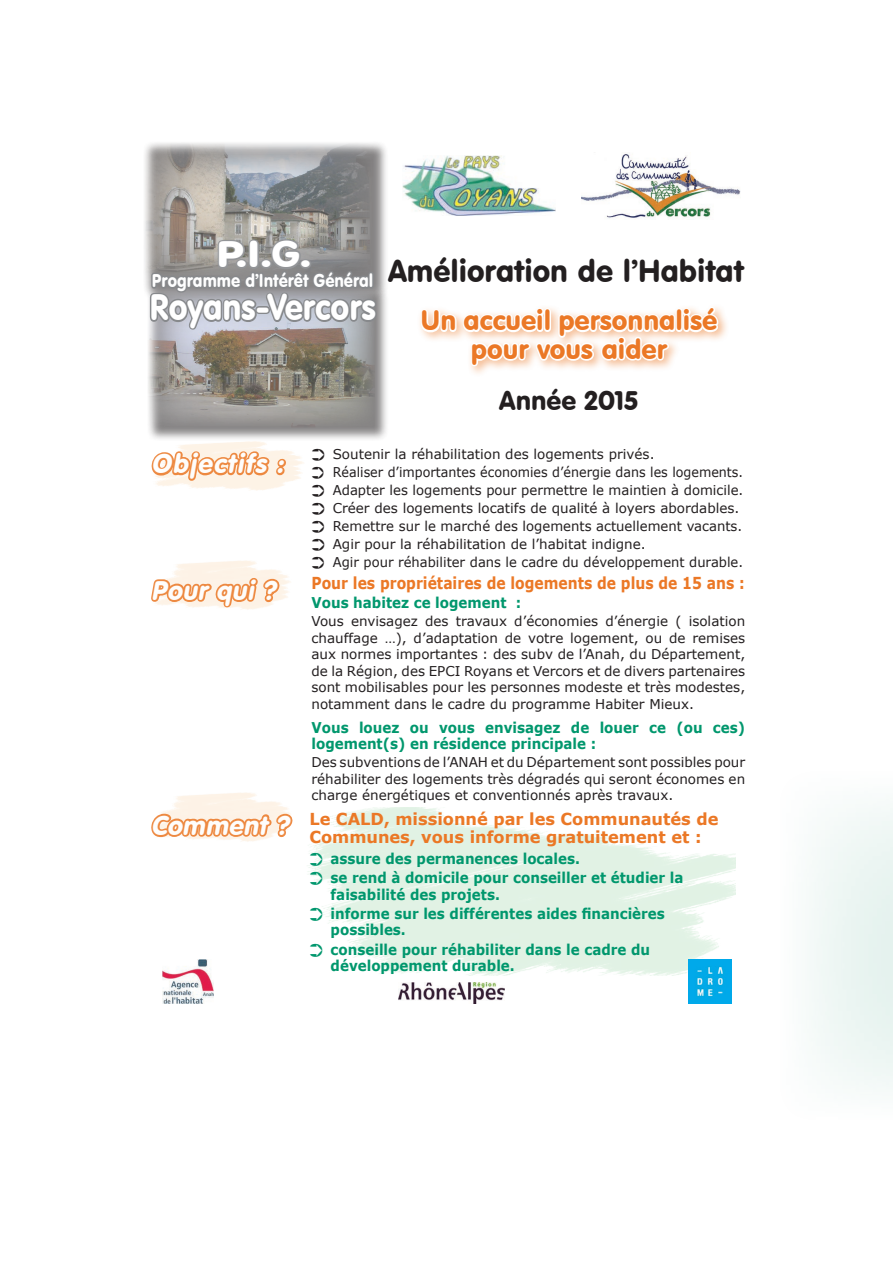
<style>
.page{position:relative;width:893px;height:1263px;background:#fff}
.page>*{position:absolute;margin:0;border:0;box-sizing:border-box;transform-origin:0 0}
.t1{font:36px "VAG Rounded BT";color:#fff;scale:.9 1}
.t2{font:36px "VAG Rounded BT";color:#fff;scale:1.3 1}
.t3{font:30.45px "VAG Rounded BT";color:#231f20}
.t4{font:27px/28.5px "VAG Rounded BT";color:#eb7826;text-align:center}
.t5{font:italic 26.25px "VAG Rounded BT";color:#fff}
.t6{font:26.25px "VAG Rounded BT";color:#231f20}
.t7{font:18px "VAG Rounded BT";color:#fff;scale:.9 1}
.t8{font:700 16.5px/18px "Verdana";color:#eb7826}
.t9{font:700 16.5px "Verdana";color:#eb7826;scale:.85 1}
.t10{font:700 14.85px/19.5px "Verdana";color:#00976d;scale:.91 1}
.t11{font:13.5px/18px "Verdana";color:#231f20;text-align:justify}
</style>
<div class="page">
<svg style="left:809px;top:807px;width:84px;height:283px"></svg>
<div style="left:146px;top:284px;width:243px;height:158px;background:#231f20;opacity:.75"></div>
<img style="left:148px;top:369px;width:227px;height:58px">
<img style="left:151px;top:441px;width:164px;height:50px">
<img style="left:307px;top:807px;width:429px;height:168px">
<div style="left:142px;top:141px;width:246px;height:158px;background:#231f20;opacity:.75"></div>
<img style="left:144px;top:143px;width:230px;height:142px">
<svg style="left:151px;top:448px;width:138px;height:36px;background:#f6c6a1"></svg>
<img style="left:163px;top:960px;width:51px;height:43px">
<img style="left:688px;top:960px;width:44px;height:43px">
<img style="left:399px;top:983px;width:106px;height:20px">
<svg style="left:151px;top:811px;width:142px;height:29px;background:#f5be95"></svg>
<svg style="left:151px;top:575px;width:131px;height:35px"></svg>
<img style="left:402px;top:155px;width:154px;height:61px">
<img style="left:581px;top:154px;width:160px;height:64px">
<svg style="left:147px;top:237px;width:580px;height:132px"></svg>
<svg style="left:312px;top:448px;width:3px;height:12px"></svg>
<svg style="left:312px;top:466px;width:3px;height:12px"></svg>
<svg style="left:312px;top:484px;width:3px;height:7px"></svg>
<svg style="left:310px;top:852px;width:12px;height:13px"></svg>
<svg style="left:310px;top:871px;width:12px;height:14px"></svg>
<svg style="left:310px;top:907px;width:12px;height:14px"></svg>
<svg style="left:310px;top:943px;width:12px;height:13px"></svg>
<h1 class="t2" style="left:216px;top:231px;width:74px">P.I.G.</h1>
<h3 class="t7" style="left:152px;top:269px;width:248px">Programme d’Intérêt Général</h3>
<h1 class="t1" style="left:149px;top:284px;width:253px">Royans-Vercors</h1>
<h2 class="t3" style="left:388px;top:252px;width:357px">Amélioration de l’Habitat</h2>
<h3 class="t4" style="left:421px;top:306px;width:298px">Un accueil personnalisé pour vous aider</h3>
<h3 class="t6" style="left:499px;top:384px;width:140px">Année 2015</h3>
<h3 class="t5" style="left:151px;top:447px;width:139px">Objectifs :</h3>
<p class="t11" style="left:333px;top:445px;width:412px;text-align:left">Soutenir la réhabilitation des logements privés.<br>Réaliser d’importantes économies d’énergie dans les logements.<br>Adapter les logements pour permettre le maintien à domicile.<br>Créer des logements locatifs de qualité à loyers abordables.<br>Remettre sur le marché des logements actuellement vacants.<br>Agir pour la réhabilitation de l’habitat indigne.<br>Agir pour réhabiliter dans le cadre du développement durable.</p>
<h3 class="t5" style="left:151px;top:574px;width:132px">Pour qui ?</h3>
<p class="t9" style="left:311px;top:571px;width:511px">Pour les propriétaires de logements de plus de 15 ans :</p>
<p class="t10" style="left:311px;top:593px;width:232px">Vous habitez ce logement :</p>
<p class="t11" style="left:311px;top:613px;width:435px;line-height:16.5px">Vous envisagez des travaux d’économies d’énergie ( isolation chauffage …), d’adaptation de votre logement, ou de remises aux normes importantes : des subv de l’Anah, du Département, de la Région, des EPCI Royans et Vercors et de divers partenaires sont mobilisables pour les personnes modeste et très modestes, notamment dans le cadre du programme Habiter Mieux.</p>
<p class="t10" style="left:311px;top:719px;width:478px;line-height:16.5px">Vous louez ou vous envisagez de louer ce (ou ces) logement(s) en résidence principale :</p>
<p class="t11" style="left:311px;top:754px;width:435px;line-height:16.2px">Des subventions de l’ANAH et du Département sont possibles pour réhabiliter des logements très dégradés qui seront économes en charge énergétiques et conventionnés après travaux.</p>
<h3 class="t5" style="left:151px;top:809px;width:145px">Comment ?</h3>
<p class="t8" style="left:309px;top:809px;width:411px">Le CALD, missionné par les Communautés de<br>Communes, vous informe gratuitement et :</p>
<p class="t10" style="left:331px;top:848px;width:389px">assure des permanences locales.<br>se rend à domicile pour conseiller et étudier la</p>
<p class="t10" style="left:331px;top:884px;width:369px">faisabilité des projets.<br>informe sur les différentes aides financières</p>
<p class="t10" style="left:331px;top:920px;width:353px">possibles.<br>conseille pour réhabiliter dans le cadre du</p>
<p class="t10" style="left:331px;top:955px;width:204px">développement durable.</p>
</div>
